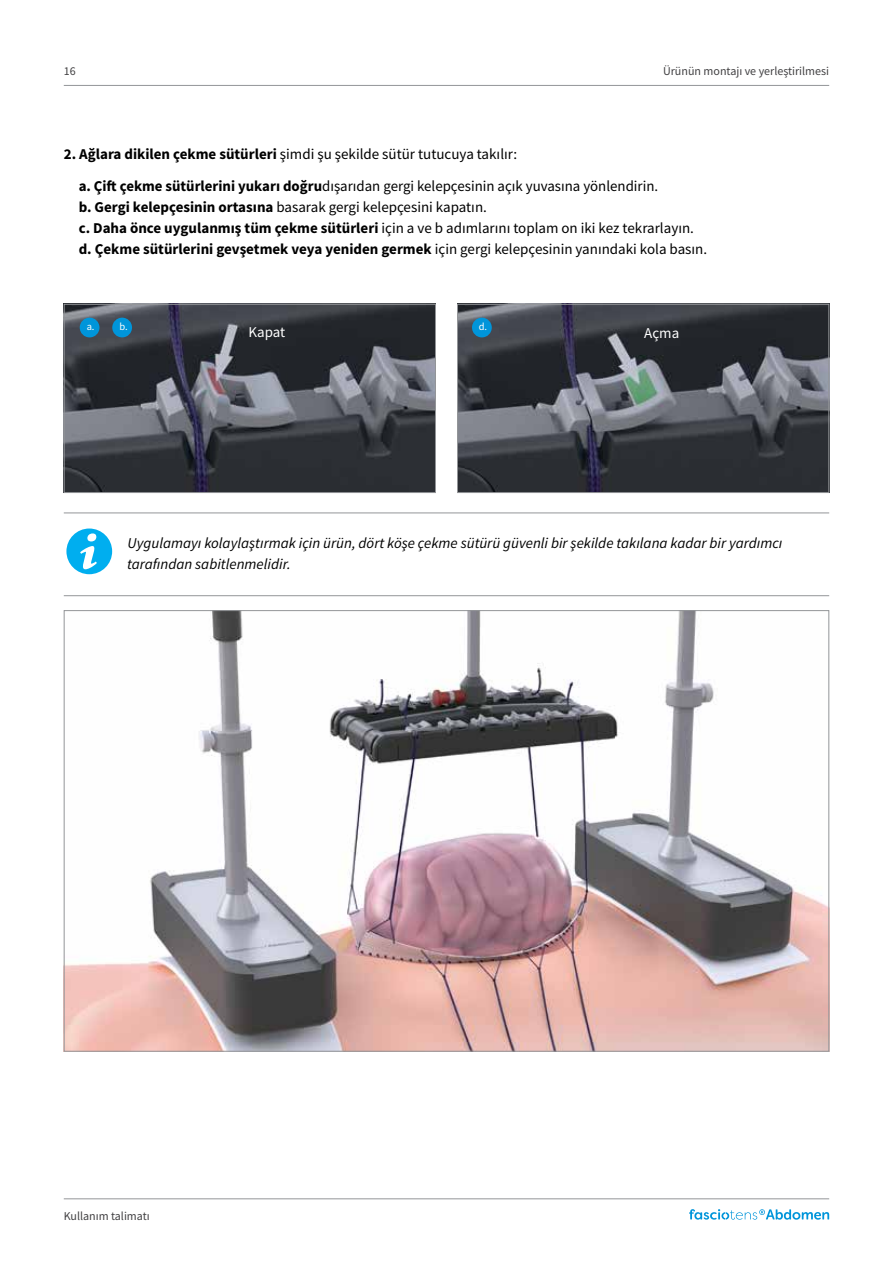
<style>
.page{position:relative;width:893px;height:1263px;background:#fff}
.page>*{position:absolute;margin:0;border:0;box-sizing:border-box;transform-origin:0 0}
.t1{font:15px/21px "Source Sans Pro";color:#000}
.t2{font:italic 15px/21px "Source Sans Pro";color:#000}
.t3{font:15px "Source Sans Pro";color:#fff}
.t4{font:12px "Source Sans Pro";color:#414042}
.t5{font:10.5px "Source Sans Pro";color:#fff}
.s1{font-weight:700}
</style>
<div class="page">
<hr style="left:64px;top:85px;width:765px;height:1px;background:#939598">
<hr style="left:64px;top:1198px;width:765px;height:1px;background:#939598">
<svg style="left:689px;top:1209px;width:140px;height:11px"></svg>
<img style="left:66px;top:612px;width:761px;height:438px">
<hr style="left:64px;top:595px;width:765px;height:1px;background:#939598">
<hr style="left:64px;top:513px;width:765px;height:1px;background:#939598">
<div style="left:66px;top:528px;width:46px;height:46px;background:#00aeef;border-radius:50%"></div>
<div style="left:87px;top:533px;width:9px;height:8px;background:#fff;border-radius:4px"></div>
<svg style="left:80px;top:546px;width:17px;height:23px"></svg>
<img style="left:459px;top:306px;width:368px;height:185px">
<div style="left:457px;top:304px;width:372px;height:189px;border:1px solid #939598"></div>
<img style="left:66px;top:306px;width:368px;height:185px">
<div style="left:64px;top:304px;width:372px;height:189px;border:1px solid #939598"></div>
<div style="left:80px;top:318px;width:19px;height:19px;background:#0095da;border-radius:50%"></div>
<div style="left:112px;top:318px;width:20px;height:19px;background:#0095da;border-radius:50%"></div>
<div style="left:472px;top:318px;width:20px;height:19px;background:#0095da;border-radius:50%"></div>
<p class="t4" style="left:64px;top:63px;width:13px">16</p>
<p class="t4" style="left:663px;top:63px;width:168px">Ürünün montajı ve yerleştirilmesi</p>
<p class="t1" style="left:79px;top:138px;width:581px;line-height:31.5px;text-indent:-15px"><span class="s1">2. Ağlara dikilen çekme sütürleri</span> şimdi şu şekilde sütür tutucuya takılır:<br><span class="s1">a. Çift çekme sütürlerini yukarı doğru</span>dışarıdan gergi kelepçesinin açık yuvasına yönlendirin.</p>
<p class="t1" style="left:79px;top:196px;width:630px"><span class="s1">b. Gergi kelepçesinin ortasına</span> basarak gergi kelepçesini kapatın.<br><span class="s1">c. Daha önce uygulanmış tüm çekme sütürleri</span> için a ve b adımlarını toplam on iki kez tekrarlayın. <span class="s1">d. Çekme sütürlerini gevşetmek veya yeniden germek</span> için gergi kelepçesinin yanındaki kola basın.</p>
<p class="t5" style="left:87px;top:320px;width:42px">a. b.</p>
<p class="t5" style="left:479px;top:320px;width:10px">d.</p>
<p class="t3" style="left:249px;top:323px;width:38px">Kapat</p>
<p class="t3" style="left:644px;top:324px;width:36px">Açma</p>
<p class="t2" style="left:127px;top:532px;width:657px">Uygulamayı kolaylaştırmak için ürün, dört köşe çekme sütürü güvenli bir şekilde takılana kadar bir yardımcı tarafından sabitlenmelidir.</p>
<p class="t4" style="left:64px;top:1208px;width:88px">Kullanım talimatı</p>
</div>
